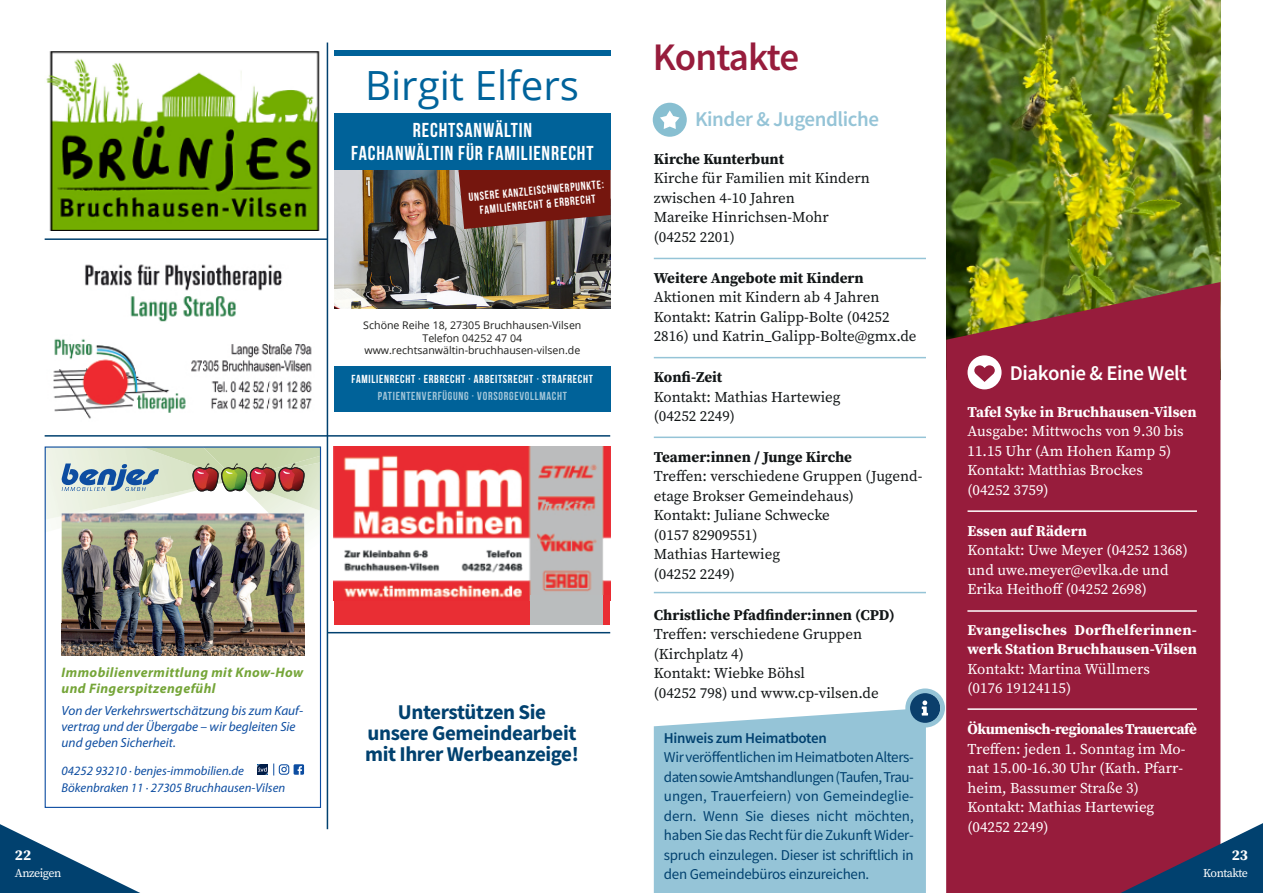
<style>
.page{position:relative;width:1263px;height:893px;background:#fff}
.page>*{position:absolute;margin:0;border:0;box-sizing:border-box;transform-origin:0 0}
.t1{font:40.2px "Open Sans";color:#00639b}
.t2{font:600 39px "Source Sans Pro";letter-spacing:-.03em;color:#971c3c}
.t3{font:700 21px/21px "Source Sans Pro";letter-spacing:-.02em;color:#01416f;text-align:center}
.t4{font:600 21px "Source Sans Pro";letter-spacing:-.02em;color:#95c4d7}
.t5{font:600 21px "Source Sans Pro";letter-spacing:-.02em;color:#fff}
.t6{font:20.1px/22.2px "Bebas Neue";letter-spacing:.045em;color:#fff;text-align:center}
.t7{font:15px/19.5px "Source Serif Pro";color:#121617}
.t8{font:15px/19.5px "Source Serif Pro";color:#fff}
.t9{font:15px/19.5px "Source Sans Pro";letter-spacing:-.02em;color:#01416f;text-align:justify}
.t10{font:700 15px "Source Serif Pro";color:#121617}
.t11{font:700 15px/19.5px "Source Serif Pro";color:#fff}
.t12{font:700 15px "Source Serif Pro";letter-spacing:-.03em;color:#fff}
.t13{font:600 15px "Source Sans Pro";letter-spacing:-.02em;color:#01416f}
.t14{font:italic 700 13.8px/15.3px "Myriad Pro";letter-spacing:.03em;color:#75a538}
.t15{font:italic 13.35px/16.2px "Myriad Pro";color:#0d4da1}
.t16{font:italic 12.75px/16.5px "Myriad Pro";color:#0d4da1}
.t17{font:12px "Source Serif Pro";letter-spacing:-.04em;color:#fff}
.t18{font:11.7px/14.1px "Bebas Neue";letter-spacing:.06em;color:#fff;text-align:center}
.t19{font:11.7px "Bebas Neue";letter-spacing:.06em;color:#a3c6d9}
.t20{font:10.65px/12.8px "Open Sans";color:#1d1d1b;text-align:center}
</style>
<div class="page">
<svg style="left:0;top:824px;width:140px;height:69px"></svg>
<hr style="left:654px;top:357px;width:272px;height:1px;background:#95c4d7">
<hr style="left:654px;top:592px;width:272px;height:1px;background:#95c4d7">
<hr style="left:654px;top:258px;width:272px;height:1px;background:#95c4d7">
<hr style="left:654px;top:437px;width:272px;height:1px;background:#95c4d7">
<img style="left:946px;top:0;width:274px;height:282px">
<div style="left:946px;top:282px;width:274px;height:611px;background:#971c3c"></div>
<hr style="left:967px;top:510px;width:230px;height:2px;background:#fff">
<hr style="left:967px;top:708px;width:230px;height:2px;background:#fff">
<hr style="left:967px;top:610px;width:230px;height:2px;background:#fff">
<svg style="left:653px;top:103px;width:34px;height:34px"></svg>
<svg style="left:967px;top:355px;width:34px;height:34px"></svg>
<svg style="left:1094px;top:818px;width:169px;height:75px;background:#61365a"></svg>
<img style="left:46px;top:51px;width:274px;height:180px">
<img style="left:53px;top:264px;width:259px;height:155px">
<img style="left:334px;top:170px;width:276px;height:139px">
<svg style="left:458px;top:170px;width:152px;height:59px;background:#78261f"></svg>
<div style="left:334px;top:113px;width:276px;height:57px;background:#006299"></div>
<div style="left:334px;top:51px;width:276px;height:5px;background:#006299"></div>
<div style="left:334px;top:366px;width:276px;height:46px;background:#006299"></div>
<hr style="left:327px;top:43px;width:1px;height:786px;background:#01416f">
<hr style="left:45px;top:238px;width:282px;height:2px;background:#01416f">
<hr style="left:45px;top:435px;width:565px;height:2px;background:#01416f">
<hr style="left:327px;top:632px;width:283px;height:1px;background:#01416f">
<div style="left:334px;top:596px;width:196px;height:29px;background:#e92e34"></div>
<img style="left:334px;top:446px;width:276px;height:154px">
<div style="left:602px;top:596px;width:8px;height:29px;background:#e92e34"></div>
<div style="left:530px;top:596px;width:72px;height:29px;background:#babdbe"></div>
<div style="left:654px;top:709px;width:272px;height:184px;background:#95c4d7"></div>
<div style="left:909px;top:693px;width:31px;height:30px;background:#0b3f6c;border-radius:50%"></div>
<svg style="left:922px;top:700px;width:6px;height:15px"></svg>
<div style="left:905px;top:688px;width:40px;height:39px;border:5px solid #95c4d7;border-radius:50%"></div>
<img style="left:141px;top:448px;width:62px;height:15px">
<img style="left:203px;top:448px;width:116px;height:15px">
<svg style="left:47px;top:463px;width:272px;height:93px"></svg>
<img style="left:62px;top:513px;width:242px;height:110px">
<img style="left:61px;top:623px;width:244px;height:33px">
<div style="left:45px;top:446px;width:276px;height:362px;border:1px solid #0d4da1"></div>
<svg style="left:257px;top:763px;width:47px;height:12px"></svg>
<h1 class="t1" style="left:365px;top:57px;width:216px">Birgit Elfers</h1>
<h3 class="t6" style="left:351px;top:119px;width:244px">RECHTSANWÄLTIN<br>FACHANWÄLTIN FÜR FAMILIENRECHT</h3>
<p class="t18" style="left:468px;top:189px;width:137px;rotate:-5deg">UNSERE KANZLEISCHWERPUNKTE:<br>FAMILIENRECHT &amp; ERBRECHT</p>
<p class="t20" style="left:363px;top:318px;width:220px">Schöne Reihe 18, 27305 Bruchhausen-Vilsen<br>Telefon 04252 47 04 www.rechtsanwältin-bruchhausen-vilsen.de</p>
<p class="t18" style="left:352px;top:372px;width:243px">FAMILIENRECHT · ERBRECHT · ARBEITSRECHT · STRAFRECHT</p>
<p class="t19" style="left:378px;top:389px;width:191px">PATIENTENVERFÜGUNG · VORSORGEVOLLMACHT</p>
<p class="t14" style="left:62px;top:665px;width:243px">Immobilienvermittlung mit Know-How und Fingerspitzengefühl</p>
<p class="t15" style="left:62px;top:702px;width:243px">Von der Verkehrswertschätzung bis zum Kauf&shy;vertrag und der Übergabe – wir begleiten Sie und geben Sicherheit.</p>
<p class="t16" style="left:62px;top:763px;width:225px">04252 93210 · benjes-immobilien.de<br>Bökenbraken 11 · 27305 Bruchhausen-Vilsen</p>
<p class="t11" style="left:15px;top:847px;width:18px">22</p>
<p class="t17" style="left:15px;top:868px;width:48px">Anzeigen</p>
<h3 class="t3" style="left:365px;top:703px;width:215px">Unterstützen Sie unsere Gemeindearbeit mit Ihrer Werbeanzeige!</h3>
<h2 class="t2" style="left:653px;top:41px;width:148px">Kontakte</h2>
<h3 class="t4" style="left:695px;top:111px;width:186px">Kinder &amp; Jugendliche</h3>
<p class="t10" style="left:654px;top:153px;width:132px">Kirche Kunterbunt</p>
<p class="t7" style="left:654px;top:170px;width:218px">Kirche für Familien mit Kindern zwischen 4-10 Jahren<br>Mareike Hinrichsen-Mohr (04252 2201)</p>
<p class="t10" style="left:654px;top:272px;width:212px">Weitere Angebote mit Kindern</p>
<p class="t7" style="left:654px;top:289px;width:264px">Aktionen mit Kindern ab 4 Jahren<br>Kontakt: Katrin Galipp-Bolte (04252<br>2816) und Katrin_Galipp-Bolte@gmx.de</p>
<p class="t10" style="left:654px;top:371px;width:70px">Konfi-Zeit</p>
<p class="t7" style="left:654px;top:388px;width:188px">Kontakt: Mathias Hartewieg (04252 2249)</p>
<p class="t10" style="left:654px;top:451px;width:200px">Teamer:innen / Junge Kirche</p>
<p class="t7" style="left:654px;top:468px;width:270px">Treffen: verschiedene Gruppen (Jugend&shy;etage Brokser Gemeindehaus)<br>Kontakt: Juliane Schwecke<br>(0157 82909551)<br>Mathias Hartewieg<br>(04252 2249)</p>
<p class="t10" style="left:654px;top:609px;width:243px">Christliche Pfadfinder:innen (CPD)</p>
<p class="t7" style="left:654px;top:626px;width:226px">Treffen: verschiedene Gruppen (Kirchplatz 4)<br>Kontakt: Wiebke Böhsl<br>(04252 798) und www.cp-vilsen.de</p>
<p class="t13" style="left:664px;top:732px;width:164px">Hinweis zum Heimatboten</p>
<p class="t9" style="left:664px;top:749px;width:251px">Wir veröffentlichen im Heimatboten Alters&shy;daten sowie Amtshandlungen (Taufen, Trau&shy;ungen, Trauerfeiern) von Gemeindeglie&shy;dern. Wenn Sie dieses nicht möchten, haben Sie das Recht für die Zukunft Wider&shy;spruch einzulegen. Dieser ist schriftlich in den Gemeindebüros einzureichen.</p>
<h3 class="t5" style="left:1010px;top:364px;width:179px">Diakonie &amp; Eine Welt</h3>
<p class="t11" style="left:967px;top:403px;width:230px">Tafel Syke in Bruchhausen-Vilsen</p>
<p class="t8" style="left:967px;top:423px;width:218px">Ausgabe: Mittwochs von 9.30 bis<br>11.15 Uhr (Am Hohen Kamp 5)<br>Kontakt: Matthias Brockes (04252 3759)</p>
<p class="t11" style="left:967px;top:522px;width:121px">Essen auf Rädern</p>
<p class="t8" style="left:967px;top:542px;width:222px">Kontakt: Uwe Meyer (04252 1368) und uwe.meyer@evlka.de und<br>Erika Heithoff (04252 2698)</p>
<p class="t11" style="left:967px;top:622px;width:231px">Evangelisches Dorfhelferinnen&shy;werk Station Bruchhausen-Vilsen</p>
<p class="t8" style="left:967px;top:661px;width:184px">Kontakt: Martina Wüllmers (0176 19124115)</p>
<p class="t12" style="left:967px;top:723px;width:231px">Ökumenisch-regionales Trauercafè</p>
<p class="t8" style="left:967px;top:740px;width:219px">Treffen: jeden 1. Sonntag im Mo&shy;nat 15.00-16.30 Uhr (Kath. Pfarr&shy;heim, Bassumer Straße 3)<br>Kontakt: Mathias Hartewieg (04252 2249)</p>
<p class="t11" style="left:1232px;top:847px;width:18px">23</p>
<p class="t17" style="left:1203px;top:868px;width:46px">Kontakte</p>
</div>
